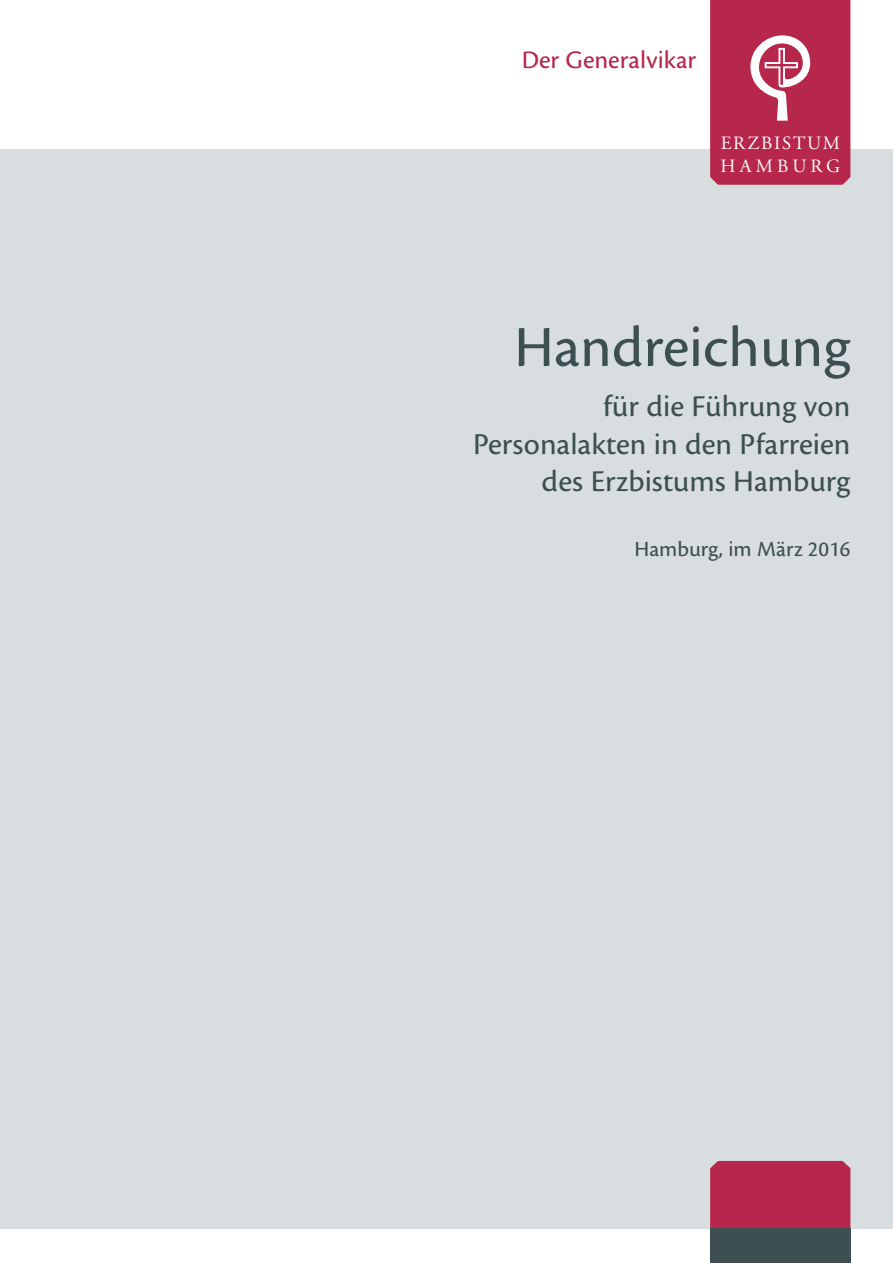
<style>
.page{position:relative;width:893px;height:1263px;background:#fff}
.page>*{position:absolute;margin:0;border:0;box-sizing:border-box;transform-origin:0 0}
.Titelhead{font:60px "Cronos Pro Capt";color:#3d4f51}
.Titelhead-2{font:31.5px "Cronos Pro Capt";color:#3d4f51}
.FS_FR_R_Kopf{font:26.25px "Cronos Pro Capt";color:#b6274b}
.Titelhead-3{font:22.5px "Cronos Pro Capt";color:#3d4f51}
.EB_HH_Kopf_A4{font:18.75px "Adobe Garamond Pro";letter-spacing:.1em;color:#fff}
.EB_HH_Kopf_A4-2{font:18.75px "Adobe Garamond Pro";letter-spacing:.22em;color:#fff}
</style>
<div class="page">
<div style="left:0;top:149px;width:893px;height:1080px;background:#d8dee0"></div>
<svg style="left:710px;top:0;width:140px;height:185px;background:#bb3657"></svg>
<div style="left:710px;top:1161px;width:140px;height:68px;background:#b6274b"></div>
<div style="left:710px;top:1229px;width:140px;height:34px;background:#3d4f51"></div>
<p class="FS_FR_R_Kopf" style="left:522px;top:45px;width:176px">Der Generalvikar</p>
<p class="EB_HH_Kopf_A4" style="left:721px;top:132px;width:121px">ERZBISTUM</p>
<p class="EB_HH_Kopf_A4-2" style="left:720px;top:155px;width:121px">HAMBURG</p>
<p class="Titelhead" style="left:514px;top:313px;width:338px">Handreichung</p>
<p class="Titelhead-2" style="left:603px;top:388px;width:249px">für die Führung von</p>
<p class="Titelhead-2" style="left:473px;top:426px;width:379px">Personalakten in den Pfarreien</p>
<p class="Titelhead-2" style="left:542px;top:463px;width:310px">des Erzbistums Hamburg</p>
<p class="Titelhead-3" style="left:635px;top:536px;width:217px">Hamburg, im März 2016</p>
</div>
